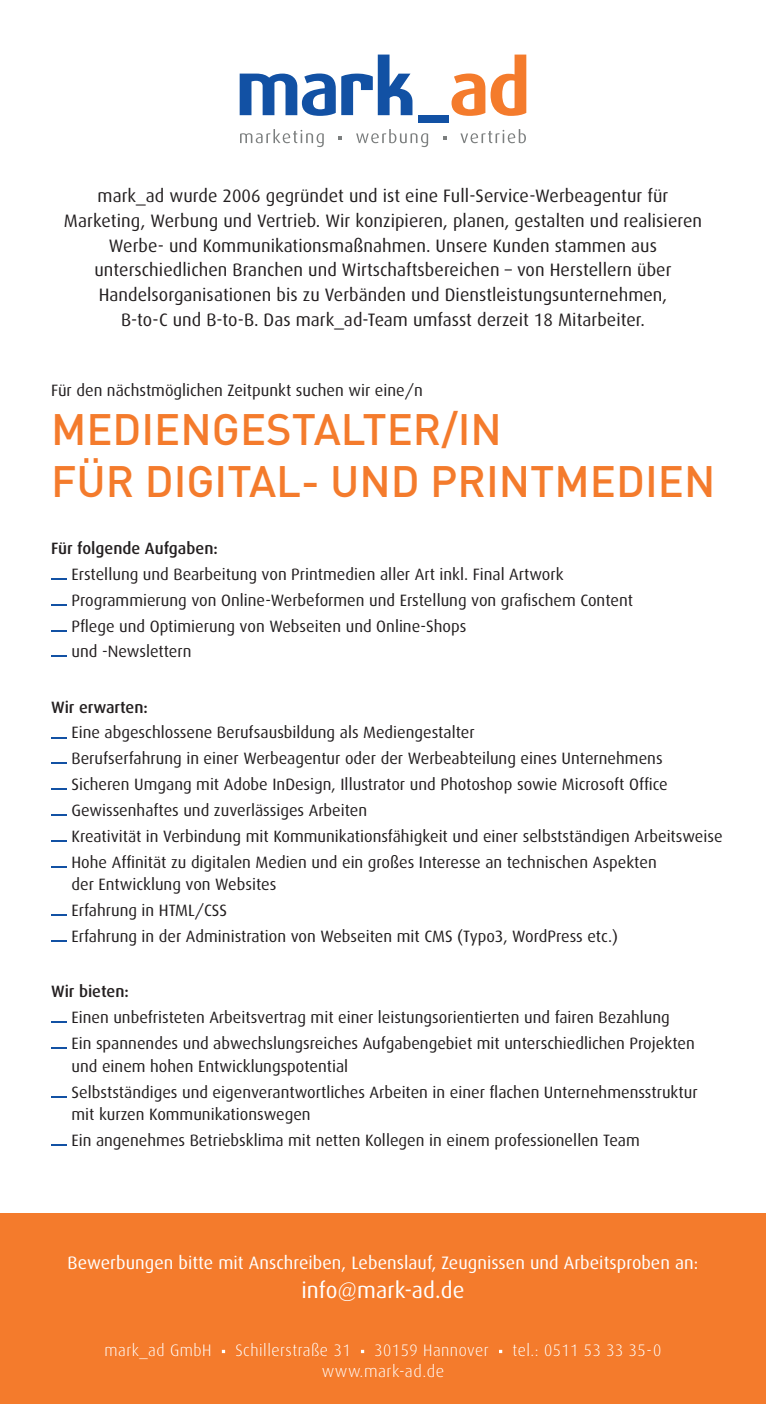
<style>
.page{position:relative;width:766px;height:1404px;background:#fff}
.page>*{position:absolute;margin:0;border:0;box-sizing:border-box;transform-origin:0 0}
.t1{font:500 43.43px/51.8px "DIN";color:#f47b2c}
.t2{font:22.5px "Dax";letter-spacing:.005em;color:#fff}
.t3{font:18px/24.8px "Dax";letter-spacing:.005em;color:#231f20;text-align:center}
.t4{font:18px "Dax";letter-spacing:.005em;color:#fff}
.t5{font:300 16.65px "Dax";letter-spacing:.03em;color:#fff}
.t6{font:16.43px/25.9px "Dax";color:#231f20}
.t7{font:500 16.43px "Dax";color:#231f20}
</style>
<div class="page">
<div style="left:0;top:1213px;width:765px;height:190px;background:#f47b2c"></div>
<div style="left:418px;top:115px;width:30px;height:7px;background:#1251a4"></div>
<svg style="left:341px;top:55px;width:71px;height:60px"></svg>
<svg style="left:239px;top:73px;width:96px;height:43px"></svg>
<svg style="left:451px;top:55px;width:75px;height:61px"></svg>
<svg style="left:240px;top:129px;width:286px;height:18px"></svg>
<svg style="left:51px;top:578px;width:16px;height:1px"></svg>
<svg style="left:51px;top:604px;width:16px;height:1px"></svg>
<svg style="left:51px;top:630px;width:16px;height:1px"></svg>
<svg style="left:51px;top:655px;width:16px;height:2px"></svg>
<svg style="left:51px;top:737px;width:16px;height:1px"></svg>
<svg style="left:51px;top:762px;width:16px;height:2px"></svg>
<svg style="left:51px;top:788px;width:16px;height:2px"></svg>
<svg style="left:51px;top:814px;width:16px;height:2px"></svg>
<svg style="left:51px;top:840px;width:16px;height:2px"></svg>
<svg style="left:51px;top:866px;width:16px;height:1px"></svg>
<svg style="left:51px;top:914px;width:16px;height:2px"></svg>
<svg style="left:51px;top:940px;width:16px;height:2px"></svg>
<svg style="left:51px;top:1021px;width:16px;height:2px"></svg>
<svg style="left:51px;top:1047px;width:16px;height:2px"></svg>
<svg style="left:51px;top:1096px;width:16px;height:1px"></svg>
<svg style="left:51px;top:1144px;width:16px;height:1px"></svg>
<p class="t3" style="left:64px;top:184px;width:639px">mark_ad wurde 2006 gegründet und ist eine Full-Service-Werbeagentur für Marketing, Werbung und Vertrieb. Wir konzipieren, planen, gestalten und realisieren Werbe- und Kommunikationsmaßnahmen. Unsere Kunden stammen aus unterschiedlichen Branchen und Wirtschaftsbereichen – von Herstellern über Handelsorganisationen bis zu Verbänden und Dienstleistungsunternehmen,<br>B-to-C und B-to-B. Das mark_ad-Team umfasst derzeit 18 Mitarbeiter.</p>
<p class="t6" style="left:51px;top:377px;width:373px">Für den nächstmöglichen Zeitpunkt suchen wir eine/n</p>
<h1 class="t1" style="left:51px;top:402px;width:665px">MEDIENGESTALTER/IN<br>FÜR DIGITAL- UND PRINTMEDIEN</h1>
<p class="t7" style="left:51px;top:539px;width:168px">Für folgende Aufgaben:</p>
<p class="t6" style="left:71px;top:561px;width:563px">Erstellung und Bearbeitung von Printmedien aller Art inkl. Final Artwork Programmierung von Online-Werbeformen und Erstellung von grafischem Content Pflege und Optimierung von Webseiten und Online-Shops<br>und -Newslettern</p>
<p class="t7" style="left:51px;top:697px;width:98px">Wir erwarten:</p>
<p class="t6" style="left:71px;top:720px;width:652px">Eine abgeschlossene Berufsausbildung als Mediengestalter<br>Berufserfahrung in einer Werbeagentur oder der Werbeabteilung eines Unternehmens Sicheren Umgang mit Adobe InDesign, Illustrator und Photoshop sowie Microsoft Office Gewissenhaftes und zuverlässiges Arbeiten<br>Kreativität in Verbindung mit Kommunikationsfähigkeit und einer selbstständigen Arbeitsweise Hohe Affinität zu digitalen Medien und ein großes Interesse an technischen Aspekten</p>
<p class="t6" style="left:71px;top:871px;width:548px">der Entwicklung von Websites<br>Erfahrung in HTML/CSS<br>Erfahrung in der Administration von Webseiten mit CMS (Typo3, WordPress etc.)</p>
<p class="t7" style="left:51px;top:982px;width:79px">Wir bieten:</p>
<p class="t6" style="left:71px;top:1004px;width:624px">Einen unbefristeten Arbeitsvertrag mit einer leistungsorientierten und fairen Bezahlung<br>Ein spannendes und abwechslungsreiches Aufgabengebiet mit unterschiedlichen Projekten</p>
<p class="t6" style="left:71px;top:1053px;width:627px">und einem hohen Entwicklungspotential<br>Selbstständiges und eigenverantwortliches Arbeiten in einer flachen Unternehmensstruktur</p>
<p class="t6" style="left:71px;top:1101px;width:569px">mit kurzen Kommunikationswegen<br>Ein angenehmes Betriebsklima mit netten Kollegen in einem professionellen Team</p>
<p class="t4" style="left:68px;top:1252px;width:632px">Bewerbungen bitte mit Anschreiben, Lebenslauf, Zeugnissen und Arbeitsproben an:</p>
<h2 class="t2" style="left:301px;top:1277px;width:165px">info@mark-ad.de</h2>
<p class="t5" style="left:105px;top:1341px;width:108px">mark_ad GmbH</p>
<p class="t5" style="left:235px;top:1341px;width:117px">Schillerstraße 31</p>
<p class="t5" style="left:374px;top:1341px;width:116px">30159 Hannover</p>
<p class="t5" style="left:512px;top:1341px;width:150px">tel.: 0511 53 33 35-0</p>
<p class="t5" style="left:322px;top:1361px;width:124px">www.mark-ad.de</p>
</div>
